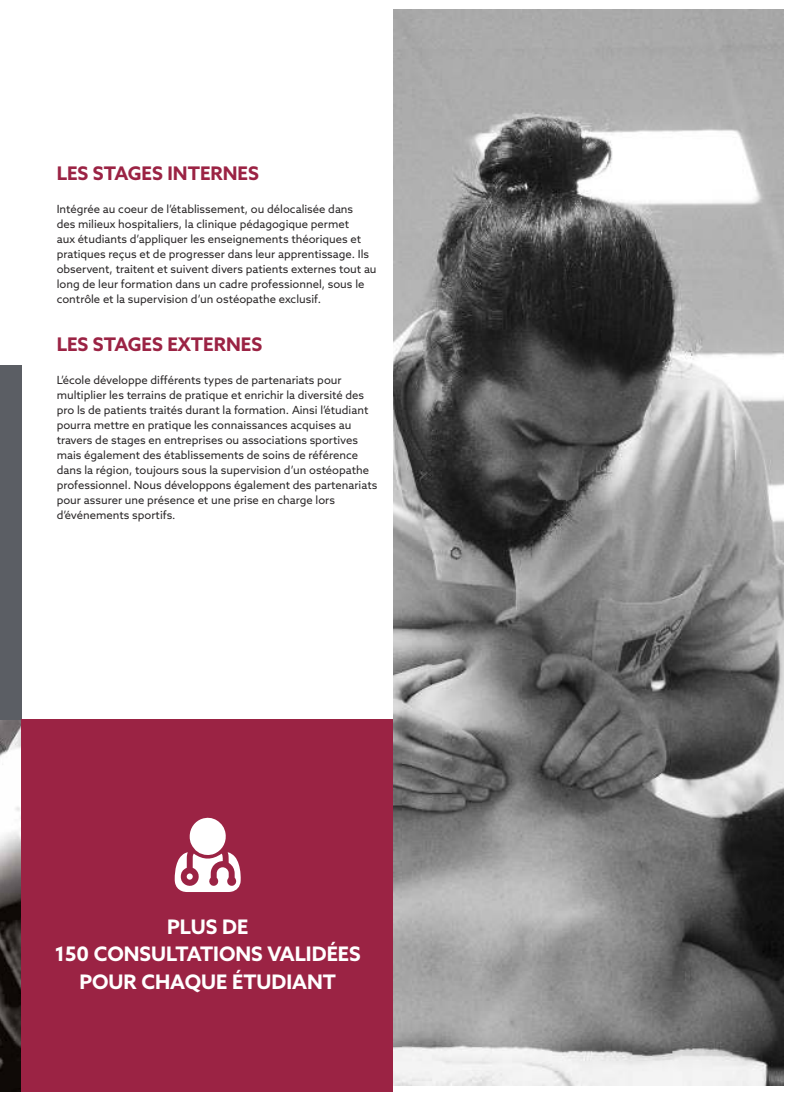
<style>
.page{position:relative;width:787px;height:1095px;background:#fff}
.page>*{position:absolute;margin:0;border:0;box-sizing:border-box;transform-origin:0 0}
.t1{font:700 20px/27.5px "Azo Sans";color:#fff;text-align:center}
.t2{font:700 18.75px "Azo Sans";color:#9b2344}
.t3{font:11.25px/15px "Azo Sans";color:#2b2829}
</style>
<div class="page">
<img style="left:0;top:719px;width:21px;height:372px">
<div style="left:0;top:365px;width:21px;height:354px;background:#5b5e64"></div>
<div style="left:21px;top:719px;width:372px;height:372px;background:#9b2344"></div>
<svg style="left:175px;top:817px;width:66px;height:75px"></svg>
<div style="left:187px;top:873px;width:6px;height:7px;background:#fff;border-radius:50%"></div>
<img style="left:393px;top:10px;width:390px;height:1075px">
<h2 class="t2" style="left:57px;top:162px;width:204px">LES STAGES INTERNES</h2>
<p class="t3" style="left:57px;top:201px;width:321px">Intégrée au coeur de l’établissement, ou délocalisée dans<br>des milieux hospitaliers, la clinique pédagogique permet<br>aux étudiants d’appliquer les enseignements théoriques et pratiques reçus et de progresser dans leur apprentissage. Ils observent, traitent et suivent divers patients externes tout au long de leur formation dans un cadre professionnel, sous le contrôle et la supervision d’un ostéopathe exclusif.</p>
<h2 class="t2" style="left:57px;top:333px;width:207px">LES STAGES EXTERNES</h2>
<p class="t3" style="left:57px;top:372px;width:322px">L’école développe différents types de partenariats pour multiplier les terrains de pratique et enrichir la diversité des pro ls de patients traités durant la formation. Ainsi l’étudiant pourra mettre en pratique les connaissances acquises au travers de stages en entreprises ou associations sportives mais également des établissements de soins de référence dans la région, toujours sous la supervision d’un ostéopathe professionnel. Nous développons également des partenariats pour assurer une présence et une prise en charge lors d’événements sportifs.</p>
<h1 class="t1" style="left:55px;top:913px;width:307px">PLUS DE<br>150 CONSULTATIONS VALIDÉES<br>POUR CHAQUE ÉTUDIANT</h1>
</div>
